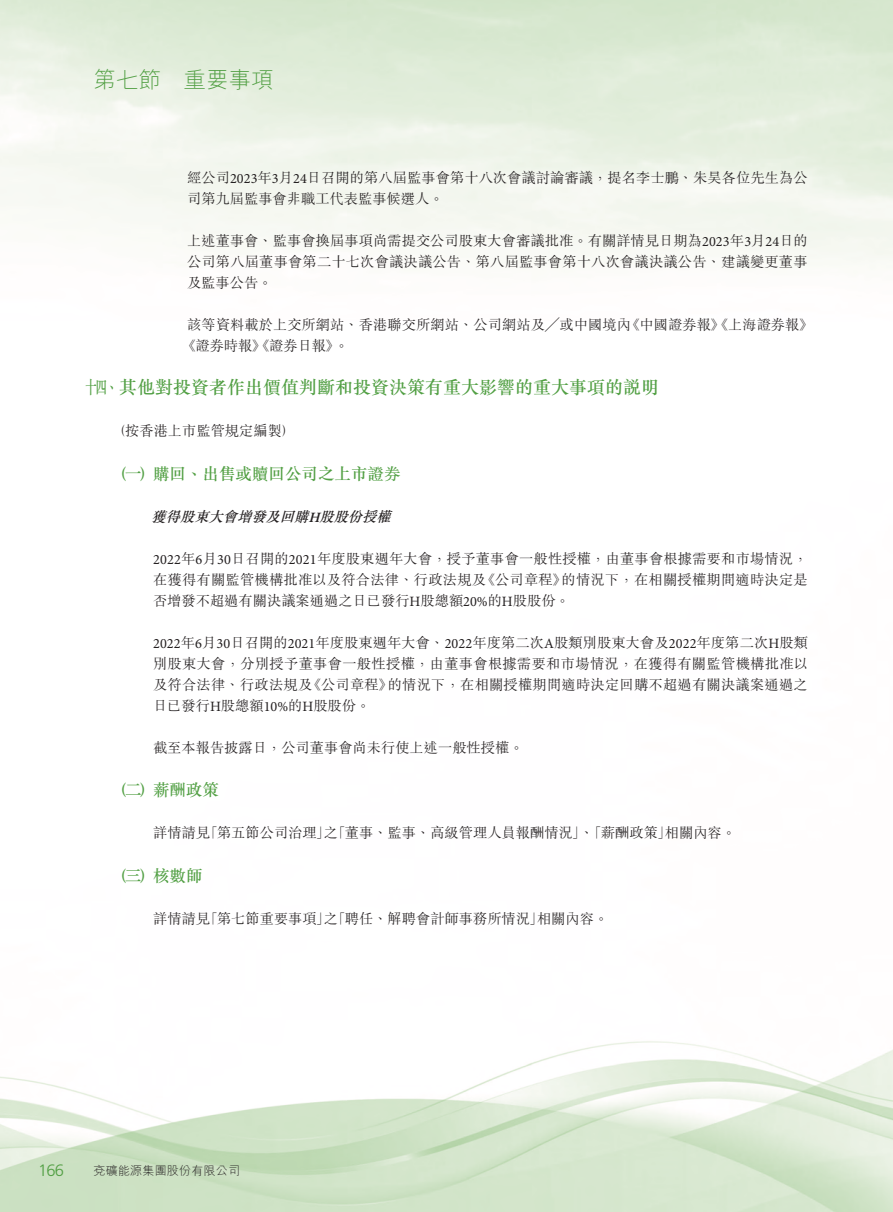
<style>
.page{position:relative;width:893px;height:1212px;background:#fff}
.page>*{position:absolute;margin:0;border:0;box-sizing:border-box;transform-origin:0 0}
.t1{font:300 22.5px "M Hei HK";color:#519f43}
.t2{font:500 18px "M Sung HK";color:#519f43;scale:.65 1}
.t3{font:500 16.5px "M Sung HK";color:#519f43}
.t4{font:300 16.5px "Frutiger LT Std";color:#519f43}
.t5{font:300 14.25px/21px "M Sung HK";letter-spacing:.005em;color:#231f20;text-align:justify}
.t6{font:italic 500 14.25px "M Sung HK";color:#231f20}
.t7{font:300 12px "M Hei HK";letter-spacing:.02em;color:#231f20}
.s1{font-family:"Minion Pro";font-weight:400}
.s2{font-family:"Minion Pro";font-weight:600}
</style>
<div class="page">
<h1 class="t1" style="left:94px;top:64px;width:181px">第七節 重要事項</h1>
<p class="t5" style="left:187px;top:166px;width:622px">經公司<span class="s1">2023</span>年<span class="s1">3</span>月<span class="s1">24</span>日召開的第八屆監事會第十八次會議討論審議，提名李士鵬、朱昊各位先生為公司第九屆監事會非職工代表監事候選人。</p>
<p class="t5" style="left:187px;top:229px;width:622px">上述董事會、監事會換屆事項尚需提交公司股東大會審議批准。有關詳情見日期為<span class="s1">2023</span>年<span class="s1">3</span>月<span class="s1">24</span>日的公司第八屆董事會第二十七次會議決議公告、第八屆監事會第十八次會議決議公告、建議變更董事及監事公告。</p>
<p class="t5" style="left:182px;top:313px;width:633px;text-indent:5px">該等資料載於上交所網站、香港聯交所網站、公司網站及╱或中國境內《中國證券報》《上海證券報》《證券時報》《證券日報》。</p>
<p class="t2" style="left:85px;top:375px;width:885px">十四、其他對投資者作出價值判斷和投資決策有重大影響的重大事項的說明</p>
<p class="t5" style="left:112px;top:420px;width:184px">（按香港上市監管規定編製）</p>
<p class="t3" style="left:112px;top:462px;width:290px">（一）購回、出售或贖回公司之上市證券</p>
<p class="t6" style="left:152px;top:507px;width:246px">獲得股東大會增發及回購<span class="s2">H</span>股股份授權</p>
<p class="t5" style="left:153px;top:547px;width:656px"><span class="s1">2022</span>年<span class="s1">6</span>月<span class="s1">30</span>日召開的<span class="s1">2021</span>年度股東週年大會，授予董事會一般性授權，由董事會根據需要和市場情況，在獲得有關監管機構批准以及符合法律、行政法規及《公司章程》的情況下，在相關授權期間適時決定是否增發不超過有關決議案通過之日已發行<span class="s1">H</span>股總額<span class="s1">20%</span>的<span class="s1">H</span>股股份。</p>
<p class="t5" style="left:153px;top:631px;width:657px"><span class="s1">2022</span>年<span class="s1">6</span>月<span class="s1">30</span>日召開的<span class="s1">2021</span>年度股東週年大會、<span class="s1">2022</span>年度第二次<span class="s1">A</span>股類別股東大會及<span class="s1">2022</span>年度第二次<span class="s1">H</span>股類別股東大會，分別授予董事會一般性授權，由董事會根據需要和市場情況，在獲得有關監管機構批准以及符合法律、行政法規及《公司章程》的情況下，在相關授權期間適時決定回購不超過有關決議案通過之日已發行<span class="s1">H</span>股總額<span class="s1">10%</span>的<span class="s1">H</span>股股份。</p>
<p class="t5" style="left:153px;top:736px;width:372px">截至本報告披露日，公司董事會尚未行使上述一般性授權。</p>
<p class="t3" style="left:112px;top:779px;width:109px">（二）薪酬政策</p>
<p class="t5" style="left:153px;top:822px;width:585px">詳情請見「第五節公司治理」之「董事、監事、高級管理人員報酬情況」、「薪酬政策」相關內容。</p>
<p class="t3" style="left:112px;top:864px;width:92px">（三）核數師</p>
<p class="t5" style="left:153px;top:907px;width:457px">詳情請見「第七節重要事項」之「聘任、解聘會計師事務所情況」相關內容。</p>
<p class="t4" style="left:38px;top:1161px;width:27px">166</p>
<p class="t7" style="left:94px;top:1162px;width:148px">兗礦能源集團股份有限公司</p>
</div>
